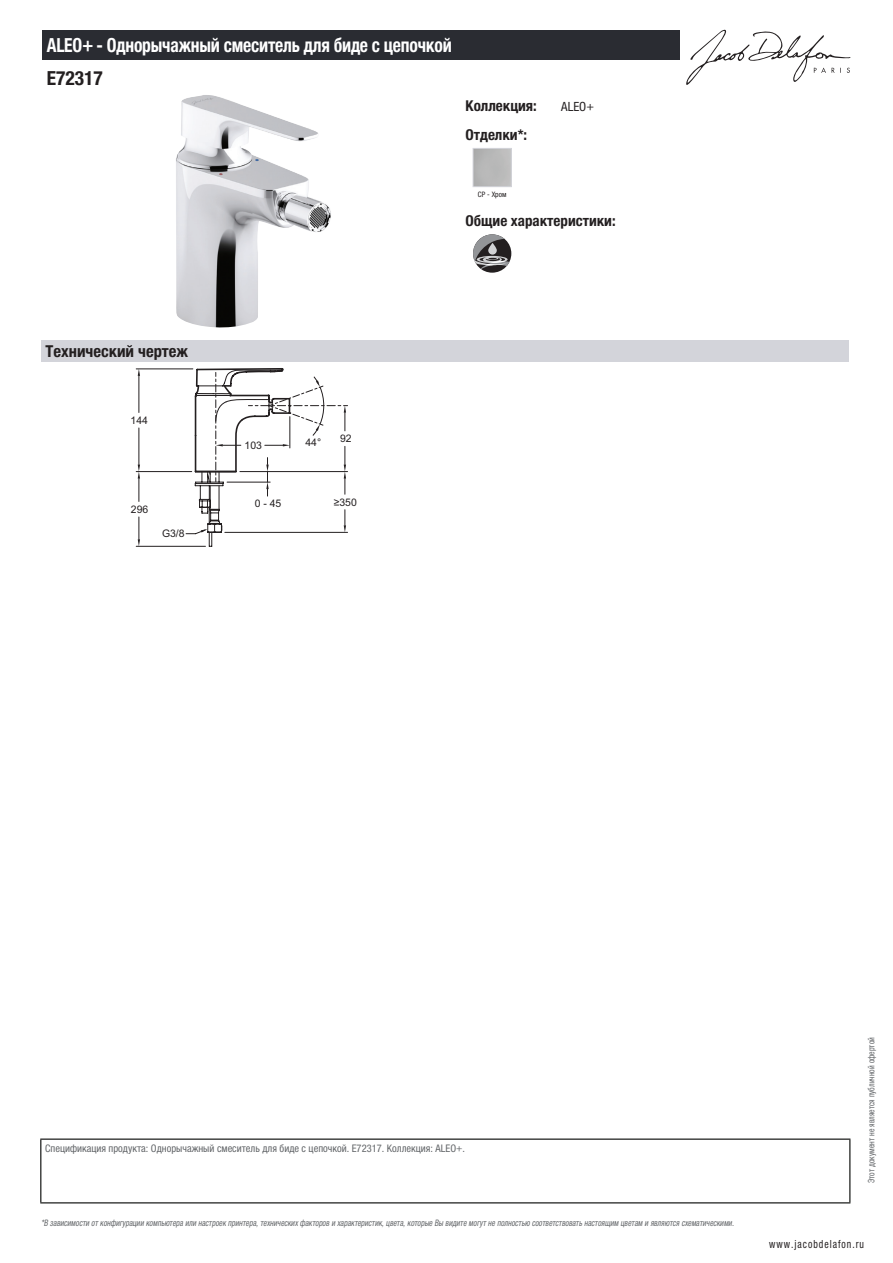
<style>
.page{position:relative;width:893px;height:1263px;background:#fff}
.page>*{position:absolute;margin:0;border:0;box-sizing:border-box;transform-origin:0 0}
.t1{font:700 condensed 19.5px "Helvetica Neue LTCYR";letter-spacing:-.01em;color:#fff;scale:.9 1}
.t2{font:700 condensed 19.5px "Helvetica Neue LTCYR";color:#231f20}
.t3{font:700 condensed 16.5px "Helvetica Neue LTCYR";color:#231f20}
.t4{font:700 condensed 15px "Helvetica Neue LTCYR";color:#231f20}
.t5{font:condensed 12.75px "Helvetica Neue LTCYR";color:#231f20}
.t6{font:condensed 11.25px "Helvetica Neue LTCYR";letter-spacing:.1em;color:#231f20;scale:.87 1}
.t7{font:condensed 10.5px "Helvetica Neue LTCYR";color:#626568}
.t8{font:10.5px "Arial";color:#231f20}
.t9{font:italic condensed 9px "Helvetica Neue LTCYR";color:#626568;scale:.87 1}
.t10{font:condensed 9px "Helvetica Neue LTCYR";color:#626568;scale:.87 1}
.t11{font:condensed 7.5px "Helvetica Neue LTCYR";color:#231f20}
</style>
<div class="page">
<svg style="left:686px;top:30px;width:164px;height:55px"></svg>
<img style="left:176px;top:95px;width:155px;height:233px">
<div style="left:473px;top:148px;width:39px;height:39px;border:1px solid #d3d4da"></div>
<svg style="left:473px;top:234px;width:38px;height:39px"></svg>
<svg style="left:473px;top:234px;width:36px;height:35px"></svg>
<div style="left:41px;top:340px;width:808px;height:22px;background:#d3d4da"></div>
<hr style="left:136px;top:546px;width:69px;height:1px;background:#231f20">
<hr style="left:136px;top:471px;width:56px;height:1px;background:#231f20">
<svg style="left:138px;top:517px;width:2px;height:29px"></svg>
<hr style="left:136px;top:369px;width:57px;height:1px;background:#231f20">
<hr style="left:139px;top:376px;width:1px;height:36px;background:#231f20">
<hr style="left:139px;top:428px;width:1px;height:37px;background:#231f20">
<svg style="left:138px;top:369px;width:2px;height:7px"></svg>
<svg style="left:138px;top:465px;width:2px;height:36px"></svg>
<svg style="left:185px;top:368px;width:163px;height:179px"></svg>
<div style="left:43px;top:30px;width:637px;height:30px;background:#2a2c32"></div>
<hr style="left:40px;top:1138px;width:810px;height:2px;background:#040503">
<hr style="left:40px;top:1140px;width:1px;height:62px;background:#040503">
<hr style="left:849px;top:1140px;width:1px;height:62px;background:#040503">
<hr style="left:40px;top:1202px;width:810px;height:1px;background:#040503">
<h1 class="t1" style="left:47px;top:34px;width:452px">ALEO+ - Однорычажный смеситель для биде с цепочкой</h1>
<h1 class="t2" style="left:47px;top:67px;width:58px">E72317</h1>
<h3 class="t4" style="left:466px;top:97px;width:73px">Коллекция:</h3>
<h3 class="t5" style="left:561px;top:99px;width:34px">ALEO+</h3>
<h3 class="t4" style="left:466px;top:126px;width:63px">Отделки*:</h3>
<p class="t11" style="left:478px;top:190px;width:30px">CP - Хром</p>
<h3 class="t4" style="left:466px;top:212px;width:152px">Общие характеристики:</h3>
<h2 class="t3" style="left:46px;top:342px;width:144px">Технический чертеж</h2>
<p class="t8" style="left:131px;top:413px;width:19px">144</p>
<p class="t8" style="left:131px;top:502px;width:19px">296</p>
<p class="t8" style="left:162px;top:526px;width:24px">G3/8</p>
<p class="t8" style="left:245px;top:438px;width:19px">103</p>
<p class="t8" style="left:305px;top:435px;width:17px">44°</p>
<p class="t8" style="left:340px;top:432px;width:13px">92</p>
<p class="t8" style="left:255px;top:496px;width:28px">0 - 45</p>
<p class="t8" style="left:334px;top:495px;width:25px">≥350</p>
<p class="t7" style="left:45px;top:1142px;width:421px">Спецификация продукта: Однорычажный смеситель для биде с цепочкой. E72317. Коллекция: ALEO+.</p>
<p class="t9" style="left:41px;top:1218px;width:800px">*В зависимости отконфигурации компьютера или настроек принтера,техническихфакторов и характеристик,цвета,которые Вы видите могутне полностью соответствоватьнастоящим цветам и являются схематическими.</p>
<p class="t10" style="left:866px;top:1183px;width:169px;rotate:-90deg">Этот документ не является публичной офертой</p>
<p class="t6" style="left:769px;top:1237px;width:110px">www.jacobdelafon.ru</p>
</div>
